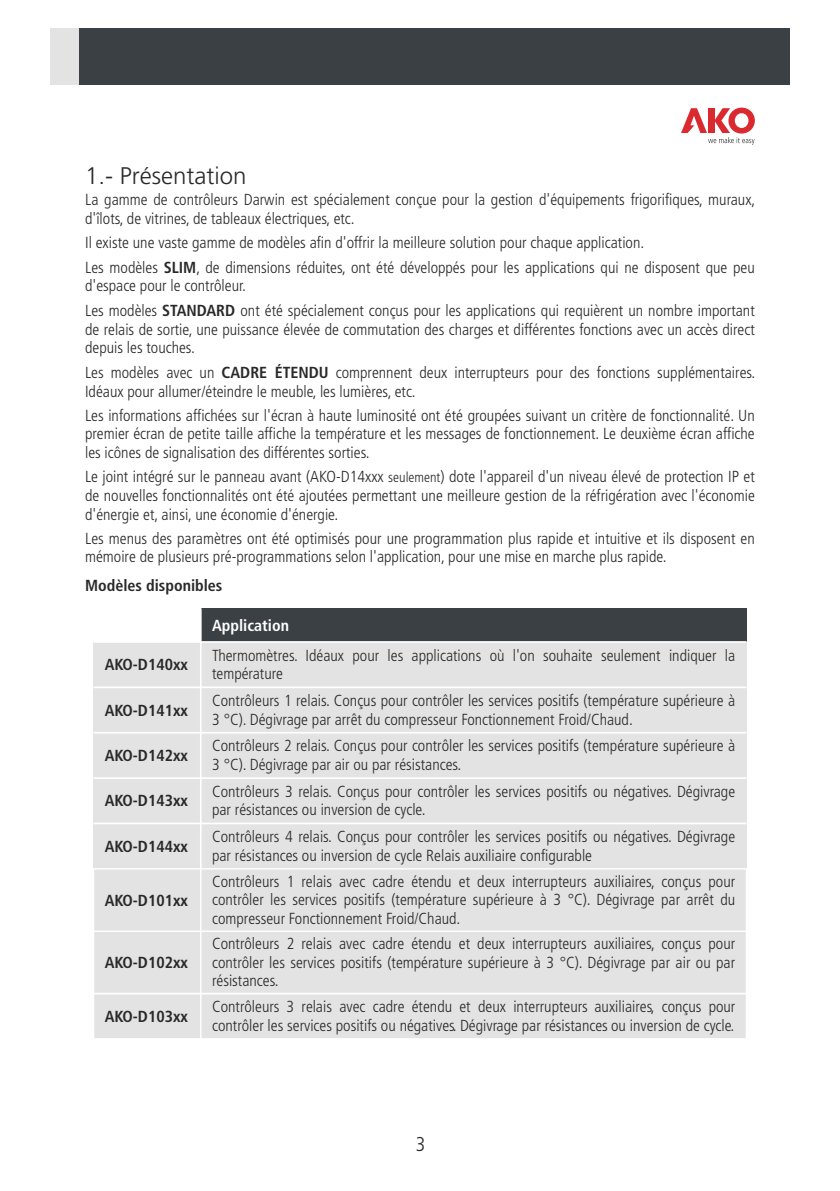
<style>
.page{position:relative;width:840px;height:1191px;background:#fff}
.page>*{position:absolute;margin:0;border:0;box-sizing:border-box;transform-origin:0 0}
.t1{font:300 24px "Frutiger 45";color:#292929}
.t2{font:300 condensed 20px "Frutiger 47";color:#292929}
.t3{font:300 condensed 16px/18.6px "Frutiger 47";color:#292929}
.t4{font:700 condensed 16px "Frutiger 67";color:#292929}
.t5{font:700 condensed 16px "Frutiger 67";color:#fff}
.s1{font-family:"Frutiger 67";font-weight:700}
.s2{font-size:14px}
</style>
<div class="page">
<div style="left:201px;top:608px;width:545px;height:34px;background:#3b4045"></div>
<div style="left:93px;top:642px;width:108px;height:45px;background:#e3e3e3"></div>
<div style="left:201px;top:642px;width:545px;height:45px;background:#e3e3e3"></div>
<div style="left:93px;top:687px;width:108px;height:45px;background:#e3e3e3"></div>
<div style="left:201px;top:687px;width:545px;height:45px;background:#e3e3e3"></div>
<div style="left:93px;top:732px;width:108px;height:46px;background:#e3e3e3"></div>
<div style="left:201px;top:732px;width:545px;height:46px;background:#e3e3e3"></div>
<div style="left:93px;top:778px;width:108px;height:45px;background:#e3e3e3"></div>
<div style="left:201px;top:778px;width:545px;height:45px;background:#e3e3e3"></div>
<div style="left:93px;top:823px;width:108px;height:46px;background:#e3e3e3"></div>
<div style="left:201px;top:823px;width:545px;height:46px;background:#e3e3e3"></div>
<div style="left:93px;top:869px;width:108px;height:62px;background:#e3e3e3"></div>
<div style="left:201px;top:869px;width:545px;height:62px;background:#e3e3e3"></div>
<div style="left:93px;top:931px;width:108px;height:62px;background:#e3e3e3"></div>
<div style="left:201px;top:931px;width:545px;height:62px;background:#e3e3e3"></div>
<div style="left:93px;top:993px;width:108px;height:46px;background:#e3e3e3"></div>
<div style="left:201px;top:993px;width:545px;height:46px;background:#e3e3e3"></div>
<hr style="left:92px;top:868px;width:2px;height:171px;background:#fff">
<hr style="left:200px;top:868px;width:1px;height:171px;background:#fff">
<hr style="left:200px;top:608px;width:1px;height:261px;background:#fff">
<hr style="left:745px;top:868px;width:2px;height:171px;background:#fff">
<hr style="left:92px;top:1038px;width:655px;height:1px;background:#fff">
<hr style="left:92px;top:992px;width:655px;height:2px;background:#fff">
<hr style="left:92px;top:930px;width:655px;height:2px;background:#fff">
<hr style="left:92px;top:868px;width:655px;height:1px;background:#fff">
<hr style="left:93px;top:822px;width:653px;height:2px;background:#fff">
<hr style="left:93px;top:777px;width:653px;height:2px;background:#fff">
<hr style="left:93px;top:732px;width:653px;height:1px;background:#fff">
<hr style="left:93px;top:686px;width:653px;height:2px;background:#fff">
<hr style="left:93px;top:641px;width:653px;height:2px;background:#fff">
<svg style="left:681px;top:108px;width:73px;height:37px"></svg>
<div style="left:78px;top:28px;width:711px;height:57px;background:#3b4045"></div>
<div style="left:50px;top:28px;width:28px;height:57px;background:#e3e3e3"></div>
<h1 class="t1" style="left:85px;top:166px;width:163px">1.- Présentation</h1>
<p class="t3" style="left:85px;top:191px;width:671px">La gamme de contrôleurs Darwin est spécialement conçue pour la gestion d'équipements frigorifiques, muraux, d'îlots, de vitrines, de tableaux électriques, etc.</p>
<p class="t3" style="left:85px;top:231px;width:670px;line-height:24.8px">Il existe une vaste gamme de modèles afin d'offrir la meilleure solution pour chaque application.<br>Les modèles <span class="s1">SLIM</span>, de dimensions réduites, ont été développés pour les applications qui ne disposent que peu</p>
<p class="t3" style="left:85px;top:275px;width:670px;line-height:24.8px">d'espace pour le contrôleur.<br>Les modèles <span class="s1">STANDARD</span> ont été spécialement conçus pour les applications qui requièrent un nombre important</p>
<p class="t3" style="left:85px;top:321px;width:670px">de relais de sortie, une puissance élevée de commutation des charges et différentes fonctions avec un accès direct</p>
<p class="t3" style="left:85px;top:336px;width:671px;line-height:24.8px">depuis les touches.<br>Les modèles avec un <span class="s1">CADRE ÉTENDU</span> comprennent deux interrupteurs pour des fonctions supplémentaires.</p>
<p class="t3" style="left:85px;top:380px;width:670px;line-height:24.2px">Idéaux pour allumer/éteindre le meuble, les lumières, etc.<br>Les informations affichées sur l'écran à haute luminosité ont été groupées suivant un critère de fonctionnalité. Un</p>
<p class="t3" style="left:85px;top:426px;width:670px">premier écran de petite taille affiche la température et les messages de fonctionnement. Le deuxième écran affiche les icônes de signalisation des différentes sorties.</p>
<p class="t3" style="left:85px;top:469px;width:671px;text-align:justify">Le joint intégré sur le panneau avant (AKO-D14xxx <span class="s2">seulement</span>) dote l'appareil d'un niveau élevé de protection IP et de nouvelles fonctionnalités ont été ajoutées permettant une meilleure gestion de la réfrigération avec l'économie d'énergie et, ainsi, une économie d'énergie.</p>
<p class="t3" style="left:85px;top:530px;width:670px">Les menus des paramètres ont été optimisés pour une programmation plus rapide et intuitive et ils disposent en mémoire de plusieurs pré-programmations selon l'application, pour une mise en marche plus rapide.</p>
<p class="t4" style="left:85px;top:579px;width:139px">Modèles disponibles</p>
<p class="t5" style="left:212px;top:618px;width:78px">Application</p>
<p class="t4" style="left:105px;top:658px;width:85px">AKO-D140xx</p>
<p class="t3" style="left:212px;top:647px;width:524px">Thermomètres. Idéaux pour les applications où l'on souhaite seulement indiquer la température</p>
<p class="t4" style="left:105px;top:703px;width:85px">AKO-D141xx</p>
<p class="t3" style="left:212px;top:692px;width:524px">Contrôleurs 1 relais. Conçus pour contrôler les services positifs (température supérieure à<br>3 °C). Dégivrage par arrêt du compresseur Fonctionnement Froid/Chaud.</p>
<p class="t4" style="left:105px;top:749px;width:85px">AKO-D142xx</p>
<p class="t3" style="left:212px;top:738px;width:524px">Contrôleurs 2 relais. Conçus pour contrôler les services positifs (température supérieure à<br>3 °C). Dégivrage par air ou par résistances.</p>
<p class="t4" style="left:105px;top:794px;width:85px">AKO-D143xx</p>
<p class="t3" style="left:212px;top:783px;width:524px">Contrôleurs 3 relais. Conçus pour contrôler les services positifs ou négatives. Dégivrage par résistances ou inversion de cycle.</p>
<p class="t4" style="left:105px;top:839px;width:85px">AKO-D144xx</p>
<p class="t3" style="left:212px;top:828px;width:524px">Contrôleurs 4 relais. Conçus pour contrôler les services positifs ou négatives. Dégivrage par résistances ou inversion de cycle Relais auxiliaire configurable</p>
<p class="t4" style="left:105px;top:893px;width:85px">AKO-D101xx</p>
<p class="t3" style="left:212px;top:873px;width:524px;text-align:justify">Contrôleurs 1 relais avec cadre étendu et deux interrupteurs auxiliaires, conçus pour contrôler les services positifs (température supérieure à 3 °C). Dégivrage par arrêt du compresseur Fonctionnement Froid/Chaud.</p>
<p class="t4" style="left:105px;top:956px;width:85px">AKO-D102xx</p>
<p class="t3" style="left:212px;top:935px;width:524px;text-align:justify">Contrôleurs 2 relais avec cadre étendu et deux interrupteurs auxiliaires, conçus pour contrôler les services positifs (température supérieure à 3 °C). Dégivrage par air ou par résistances.</p>
<p class="t4" style="left:105px;top:1009px;width:85px">AKO-D103xx</p>
<p class="t3" style="left:212px;top:998px;width:524px">Contrôleurs 3 relais avec cadre étendu et deux interrupteurs auxiliaires, conçus pour contrôler les services positifs ou négatives. Dégivrage par résistances ou inversion de cycle.</p>
<p class="t2" style="left:415px;top:1136px;width:11px">3</p>
</div>
